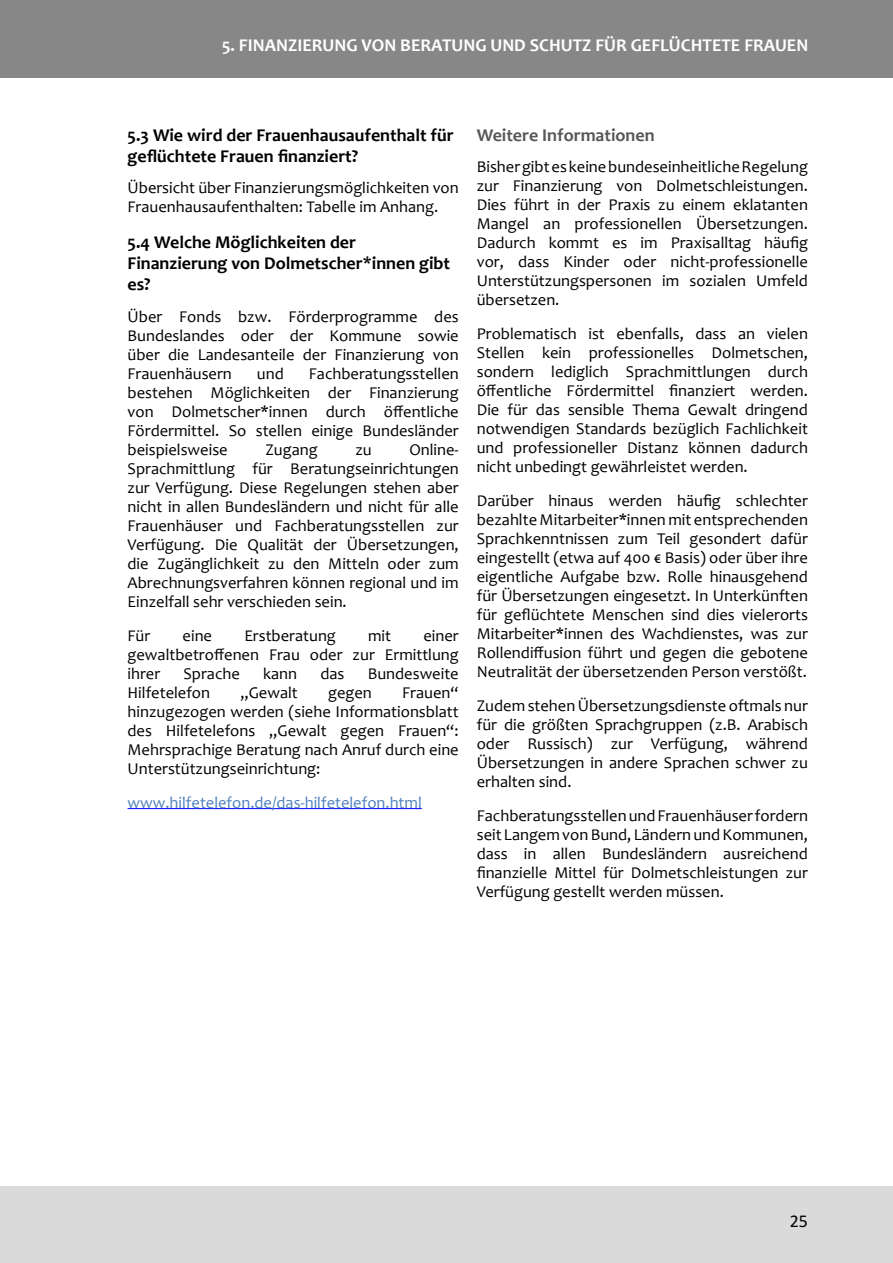
<style>
.page{position:relative;width:893px;height:1263px;background:#fff}
.page>*{position:absolute;margin:0;border:0;box-sizing:border-box;transform-origin:0 0}
.Heading_2{font:700 18px/21px "Candara";color:#000}
.t1{font:700 18px "Candara";color:#fff}
.Heading_3{font:700 18px "Candara";color:#575756}
.t2{font:18px "Calibri";color:#000}
.Fließtext{font:16.5px/19px "Candara";color:#000;text-align:justify}
.Hyperlink{font:16.5px "Candara";color:#4f81bd}
.Fließtext-2{font:16.5px "Candara 2";color:#000}
.s1{font-family:"Candara 2"}
</style>
<div class="page">
<div style="left:0;top:1186px;width:893px;height:77px;background:#dadada"></div>
<div style="left:0;top:0;width:893px;height:78px;background:#878787"></div>
<hr style="left:128px;top:808px;width:294px;height:1px;background:#00f">
<p class="t1" style="left:222px;top:34px;width:588px">5. FINANZIERUNG VON BERATUNG UND SCHUTZ FÜR GEFLÜCHTETE FRAUEN</p>
<h2 class="Heading_2" style="left:128px;top:124px;width:328px">5.3 Wie wird der Frauenhausaufenthalt für geflüchtete Frauen finanziert?</h2>
<p class="Fließtext" style="left:128px;top:178px;width:333px">Übersicht über Finanzierungsmöglichkeiten von<br><span class="s1">Frauenhausaufenthalten: Tabelle im Anhang.</span></p>
<h2 class="Heading_2" style="left:128px;top:232px;width:324px">5.4 Welche Möglichkeiten der<br>Finanzierung von Dolmetscher*innen gibt es?</h2>
<p class="Fließtext" style="left:128px;top:307px;width:333px">Über Fonds bzw. Förderprogramme des <span class="s1">Bundeslandes oder der Kommune sowie </span>über die Landesanteile der Finanzierung von Frauenhäusern</p>
<p class="Fließtext" style="left:128px;top:364px;width:333px;text-indent:181px">Fachberatungsstellen bestehen Möglichkeiten der Finanzierung von Dolmetscher*innen durch öffentliche Fördermittel. So stellen einige Bundesländer beispielsweise</p>
<p class="Fließtext" style="left:257px;top:364px;width:28px">und</p>
<p class="Fließtext" style="left:128px;top:440px;width:333px;text-indent:282px">Online-Sprachmittlung für Beratungseinrichtungen zur Verfügung. Diese Regelungen stehen aber nicht in allen Bundesländern und nicht für alle Frauenhäuser und Fachberatungsstellen zur Verfügung. Die Qualität der Übersetzungen, die Zugänglichkeit zu den Mitteln oder zum Abrechnungsverfahren können regional und im Einzelfall sehr verschieden sein.</p>
<p class="Fließtext-2" style="left:128px;top:625px;width:24px">Für</p>
<p class="Fließtext-2" style="left:183px;top:625px;width:31px">eine</p>
<p class="Fließtext-2" style="left:244px;top:625px;width:93px">Erstberatung</p>
<p class="Fließtext-2" style="left:368px;top:625px;width:25px">mit</p>
<p class="Fließtext" style="left:265px;top:440px;width:54px">Zugang</p>
<p class="Fließtext" style="left:355px;top:440px;width:18px">zu</p>
<p class="Fließtext" style="left:128px;top:626px;width:333px;text-indent:296px"><span class="s1">einer </span>gewaltbetroffenen Frau oder zur Ermittlung ihrer</p>
<p class="Fließtext" style="left:183px;top:664px;width:58px">Sprache</p>
<p class="Fließtext" style="left:263px;top:664px;width:36px">kann</p>
<p class="Fließtext" style="left:320px;top:664px;width:26px">das</p>
<p class="Fließtext" style="left:368px;top:664px;width:92px">Bundesweite</p>
<p class="Fließtext" style="left:128px;top:683px;width:84px">Hilfetelefon</p>
<p class="Fließtext" style="left:240px;top:683px;width:59px">„Gewalt</p>
<p class="Fließtext" style="left:328px;top:683px;width:45px">gegen</p>
<p class="Fließtext" style="left:128px;top:683px;width:333px;text-indent:275px">Frauen“ hinzugezogen werden (siehe Informationsblatt des Hilfetelefons „Gewalt gegen Frauen“:<br>Mehrsprachige Beratung nach Anruf durch eine Unterstützungseinrichtung:</p>
<p class="Hyperlink" style="left:128px;top:792px;width:296px">www.hilfetelefon.de/das-hilfetelefon.html</p>
<h3 class="Heading_3" style="left:477px;top:123px;width:179px">Weitere Informationen</h3>
<p class="Fließtext" style="left:477px;top:157px;width:333px">Bisher gibt es keine bundeseinheitliche Regelung zur Finanzierung von Dolmetschleistungen.<br>Dies führt in der Praxis zu einem eklatanten Mangel an professionellen Übersetzungen.<br>Dadurch kommt es im Praxisalltag häufig vor, dass Kinder oder nicht-professionelle <span class="s1">Unterstützungspersonen im sozialen Umfeld übersetzen.</span></p>
<p class="Fließtext" style="left:477px;top:324px;width:333px">Problematisch ist ebenfalls, dass an vielen Stellen kein professionelles Dolmetschen, sondern lediglich Sprachmittlungen durch öffentliche Fördermittel finanziert werden.<br><span class="s1">Die für das sensible Thema Gewalt dringend </span>notwendigen Standards bezüglich Fachlichkeit und professioneller Distanz können dadurch nicht unbedingt gewährleistet werden.</p>
<p class="Fließtext" style="left:477px;top:491px;width:333px">Darüber hinaus werden häufig schlechter bezahlte Mitarbeiter*innen mit entsprechenden Sprachkenntnissen zum Teil gesondert dafür eingestellt (etwa auf 400 € Basis) oder über ihre eigentliche Aufgabe bzw. Rolle hinausgehend für Übersetzungen eingesetzt. In Unterkünften für geflüchtete Menschen sind dies vielerorts Mitarbeiter*innen des Wachdienstes, was zur Rollendiffusion führt und gegen die gebotene Neutralität der übersetzenden Person verstößt.</p>
<p class="Fließtext" style="left:477px;top:696px;width:333px">Zudem stehen Übersetzungsdienste oftmals nur für die größten Sprachgruppen (z.B. Arabisch oder Russisch) zur Verfügung, während Übersetzungen in andere Sprachen schwer zu <span class="s1">erhalten sind.</span></p>
<p class="Fließtext" style="left:477px;top:806px;width:333px">Fachberatungsstellen und Frauenhäuser fordern seit Langem von Bund, Ländern und Kommunen, dass in allen Bundesländern ausreichend finanzielle Mittel für Dolmetschleistungen zur <span class="s1">Verfügung gestellt werden müssen.</span></p>
<p class="t2" style="left:790px;top:1208px;width:20px">25</p>
</div>
